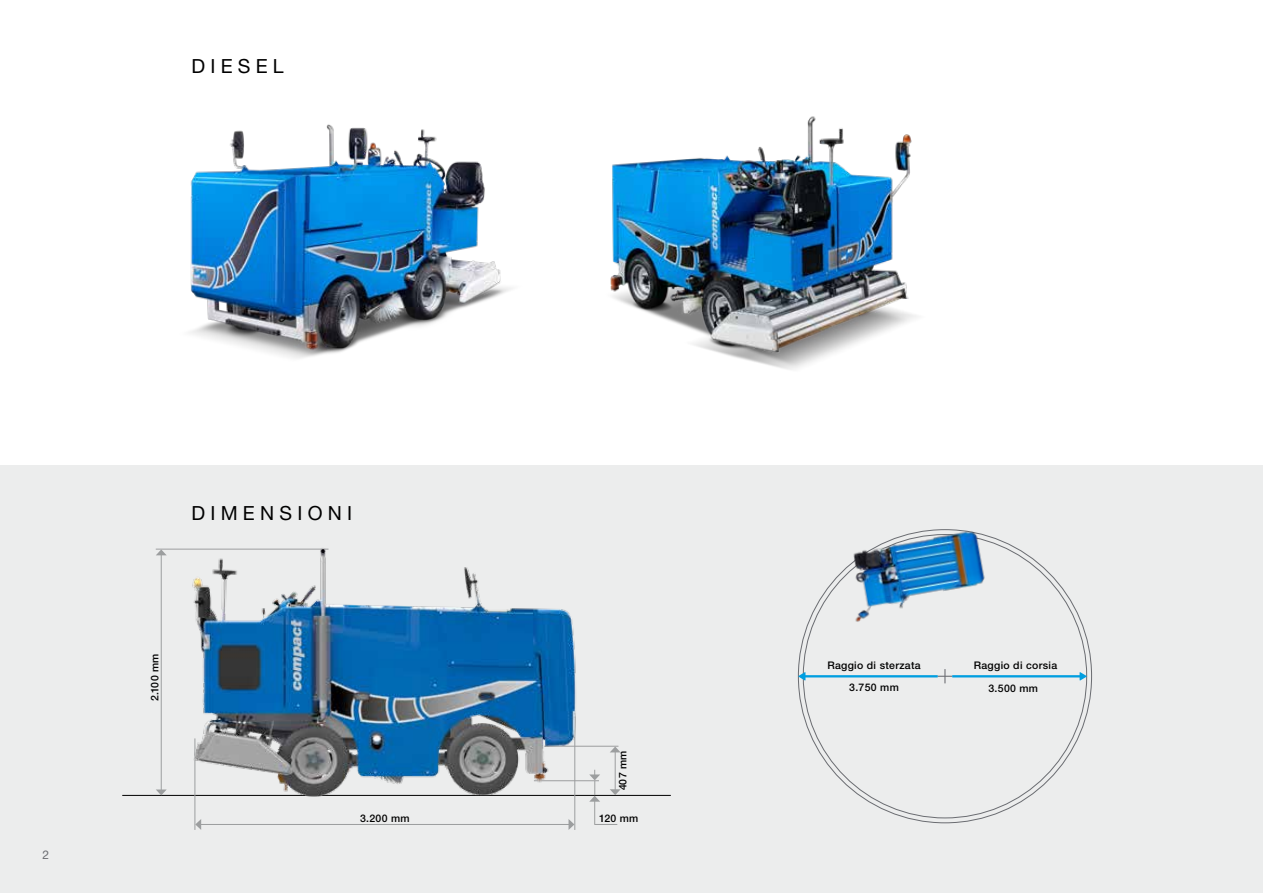
<style>
.page{position:relative;width:1263px;height:893px;background:#fff}
.page>*{position:absolute;margin:0;border:0;box-sizing:border-box;transform-origin:0 0}
.t1{font:19.5px "Helvetica Neue LT Std";letter-spacing:.27em;color:#000}
.t2{font:12px "Helvetica Neue LT Std";color:#6a6c71}
.t3{font:500 10.5px "Helvetica Neue LTW1 G";letter-spacing:.03em;color:#000}
</style>
<div class="page">
<div style="left:0;top:466px;width:1263px;height:427px;background:#eceded"></div>
<img style="left:190px;top:124px;width:322px;height:234px">
<img style="left:610px;top:116px;width:307px;height:254px">
<hr style="left:122px;top:795px;width:549px;height:1px;background:#000">
<hr style="left:156px;top:549px;width:172px;height:1px;background:#9c9e9f">
<hr style="left:161px;top:554px;width:1px;height:236px;background:#9c9e9f">
<svg style="left:156px;top:789px;width:11px;height:6px"></svg>
<svg style="left:156px;top:549px;width:11px;height:6px"></svg>
<hr style="left:615px;top:752px;width:1px;height:38px;background:#9c9e9f">
<svg style="left:610px;top:746px;width:10px;height:6px"></svg>
<hr style="left:195px;top:738px;width:1px;height:92px;background:#9c9e9f">
<hr style="left:574px;top:711px;width:1px;height:119px;background:#9c9e9f">
<hr style="left:200px;top:824px;width:369px;height:1px;background:#9c9e9f">
<svg style="left:568px;top:819px;width:6px;height:11px"></svg>
<svg style="left:195px;top:819px;width:6px;height:11px"></svg>
<svg style="left:594px;top:770px;width:27px;height:55px"></svg>
<img style="left:170px;top:548px;width:440px;height:266px">
<svg style="left:798px;top:669px;width:289px;height:14px"></svg>
<img style="left:831px;top:529px;width:174px;height:93px">
<h1 class="t1" style="left:191px;top:54px;width:94px">DIESEL</h1>
<p class="t2" style="left:43px;top:847px;width:8px">2</p>
<h1 class="t1" style="left:191px;top:501px;width:162px">DIMENSIONI</h1>
<p class="t3" style="left:148px;top:701px;width:49px;rotate:-90deg">2.100 mm</p>
<p class="t3" style="left:616px;top:790px;width:41px;rotate:-90deg">407 mm</p>
<p class="t3" style="left:360px;top:811px;width:51px">3.200 mm</p>
<p class="t3" style="left:599px;top:811px;width:41px">120 mm</p>
<p class="t3" style="left:827px;top:659px;width:95px">Raggio di sterzata</p>
<p class="t3" style="left:974px;top:659px;width:85px">Raggio di corsia</p>
<p class="t3" style="left:849px;top:681px;width:51px">3.750 mm</p>
<p class="t3" style="left:988px;top:682px;width:51px">3.500 mm</p>
</div>
